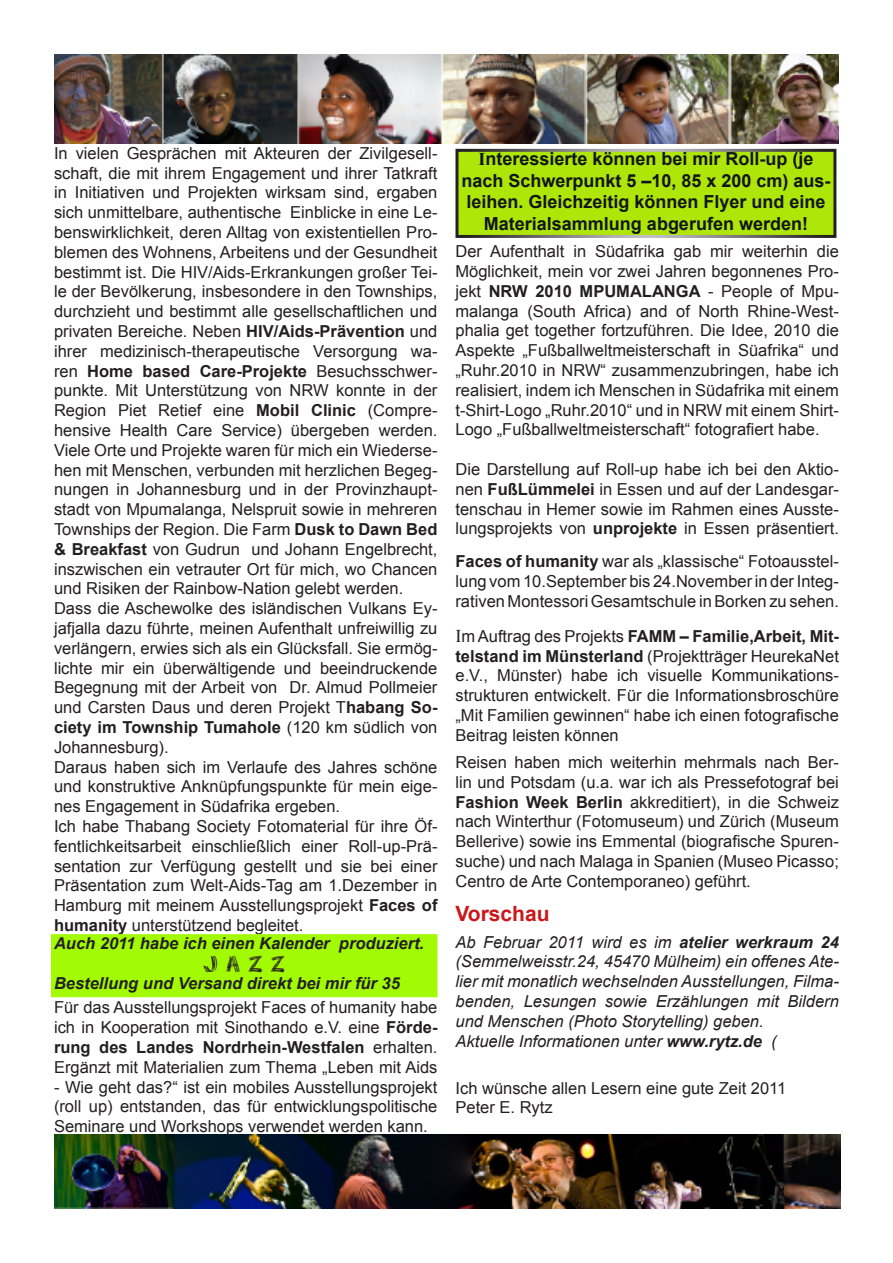
<style>
.page{position:relative;width:893px;height:1263px;background:#fff}
.page>*{position:absolute;margin:0;border:0;box-sizing:border-box;transform-origin:0 0}
.t1{font:700 21px "Arial";color:#ca181a}
.t2{font:700 18px/21.6px "Arial";color:#101617;text-align:center}
.t3{font:16.5px/19.8px "Arial";color:#231f20;text-align:justify}
.t4{font:italic 16.5px/19.8px "Arial";color:#231f20;text-align:justify}
.t5{font:italic 700 16.5px "Arial";color:#231f20}
.t6{font:16.5px "DF Scratch";color:#231f20}
.s1{font-weight:700}
.s2{font-family:"Times New Roman"}
.s3{font-family:"Times New Roman";font-size:18px}
</style>
<div class="page">
<img style="left:54px;top:54px;width:785px;height:90px">
<img style="left:54px;top:1135px;width:786px;height:74px">
<div style="left:457px;top:150px;width:378px;height:86px;background:#afe60a"></div>
<div style="left:52px;top:936px;width:384px;height:60px;background:#a2fa05"></div>
<div style="left:51px;top:934px;width:386px;height:63px;border:3px solid #a2fa05"></div>
<p class="t3" style="left:54px;top:143px;width:385px">In vielen Gesprächen mit Akteuren der Zivilgesell&shy;schaft, die mit ihrem Engagement und ihrer Tatkraft in Initiativen und Projekten wirksam sind, ergaben sich unmittelbare, authentische Einblicke in eine Le&shy;benswirklichkeit, deren Alltag von existentiellen Pro&shy;blemen des Wohnens, Arbeitens und der Gesundheit bestimmt ist. Die HIV/Aids-Erkrankungen großer Tei&shy;le der Bevölkerung, insbesondere in den Townships, durchzieht und bestimmt alle gesellschaftlichen und privaten Bereiche. Neben <span class="s1">HIV/Aids-Prävention</span> und ihrer medizinisch-therapeutische Versorgung wa&shy;ren <span class="s1">Home based Care-Projekte</span> Besuchsschwer&shy;punkte. Mit Unterstützung von NRW konnte in der Region Piet Retief eine <span class="s1">Mobil Clinic</span> (Compre&shy;hensive Health Care Service) übergeben werden.</p>
<p class="t3" style="left:54px;top:440px;width:385px">Viele Orte und Projekte waren für mich ein Wiederse&shy;hen mit Menschen, verbunden mit herzlichen Begeg&shy;nungen in Johannesburg und in der Provinzhaupt&shy;stadt von Mpumalanga, Nelspruit sowie in mehreren Townships der Region. Die Farm <span class="s1">Dusk to Dawn Bed &amp; Breakfast</span> von Gudrun und Johann Engelbrecht, inszwischen ein vetrauter Ort für mich, wo Chancen und Risiken der Rainbow-Nation gelebt werden.</p>
<p class="t3" style="left:54px;top:599px;width:385px">Dass die Aschewolke des isländischen Vulkans Ey&shy;jafjalla dazu führte, meinen Aufenthalt unfreiwillig zu verlängern, erwies sich als ein Glücksfall. Sie ermög&shy;lichte mir ein überwältigende und beeindruckende Begegnung mit der Arbeit von Dr. Almud Pollmeier und Carsten Daus und deren Projekt T<span class="s1">habang So&shy;ciety im Township Tumahole</span> (120 km südlich von Johannesburg).</p>
<p class="t3" style="left:54px;top:757px;width:385px">Daraus haben sich im Verlaufe des Jahres schöne und konstruktive Anknüpfungspunkte für mein eige&shy;nes Engagement in Südafrika ergeben.</p>
<p class="t3" style="left:54px;top:816px;width:385px">Ich habe Thabang Society Fotomaterial für ihre Öf&shy;fentlichkeitsarbeit einschließlich einer Roll-up-Prä&shy;sentation zur Verfügung gestellt und sie bei einer Präsentation zum Welt-Aids-Tag am 1.Dezember in Hamburg mit meinem Ausstellungsprojekt <span class="s1">Faces of humanity</span> unterstützend begleitet.</p>
<p class="t5" style="left:54px;top:933px;width:372px">Auch 2011 habe ich einen Kalender produziert.</p>
<p class="t6" style="left:204px;top:953px;width:83px">J A Z Z</p>
<p class="t5" style="left:54px;top:972px;width:347px">Bestellung und Versand direkt bei mir für 35</p>
<p class="t3" style="left:54px;top:998px;width:385px">Für das Ausstellungsprojekt Faces of humanity habe ich in Kooperation mit Sinothando e.V. eine <span class="s1">Förde&shy;rung des Landes Nordrhein-Westfalen</span> erhalten.<br>Ergänzt mit Materialien zum Thema „Leben mit Aids</p>
<p class="t3" style="left:54px;top:1077px;width:385px">- Wie geht das?“ ist ein mobiles Ausstellungsprojekt (roll up) entstanden, das für entwicklungspolitische Seminare und Workshops verwendet werden kann.</p>
<p class="t2" style="left:461px;top:148px;width:371px"><span class="s2">I</span>nteressierte können bei mir Roll-up (je nach Schwerpunkt 5 –10, 85 x 200 cm) aus&shy;leihen. Gleichzeitig können Flyer und eine Materialsammlung abgerufen werden!</p>
<p class="t3" style="left:455px;top:242px;width:385px">Der Aufenthalt in Südafrika gab mir weiterhin die Möglichkeit, mein vor zwei Jahren begonnenes Pro&shy;jekt <span class="s1">NRW 2010 MPUMALANGA</span> - People of Mpu&shy;malanga (South Africa) and of North Rhine-West&shy;phalia get together fortzuführen. Die Idee, 2010 die Aspekte „Fußballweltmeisterschaft in Süafrika“ und „Ruhr.2010 in NRW“ zusammenzubringen, habe ich realisiert, indem ich Menschen in Südafrika mit einem t-Shirt-Logo „Ruhr.2010“ und in NRW mit einem Shirt-Logo „Fußballweltmeisterschaft“ fotografiert habe.</p>
<p class="t3" style="left:455px;top:459px;width:385px">Die Darstellung auf Roll-up habe ich bei den Aktio&shy;nen <span class="s1">FußLümmelei</span> in Essen und auf der Landesgar&shy;tenschau in Hemer sowie im Rahmen eines Ausste&shy;lungsprojekts von <span class="s1">unprojekte</span> in Essen präsentiert.</p>
<p class="t3" style="left:455px;top:551px;width:385px"><span class="s1">Faces of humanity</span> war als „klassische“ Fotoausstel&shy;lung vom 10.September bis 24.November in der Integ&shy;rativen Montessori Gesamtschule in Borken zu sehen.</p>
<p class="t3" style="left:455px;top:626px;width:385px"><span class="s3">I</span>m Auftrag des Projekts <span class="s1">FAMM – Familie,Arbeit, Mit&shy;telstand im Münsterland</span> (Projektträger HeurekaNet e.V., Münster) habe ich visuelle Kommunikations&shy;strukturen entwickelt. Für die Informationsbroschüre „Mit Familien gewinnen“ habe ich einen fotografische Beitrag leisten können</p>
<p class="t3" style="left:455px;top:752px;width:385px">Reisen haben mich weiterhin mehrmals nach Ber&shy;lin und Potsdam (u.a. war ich als Pressefotograf bei <span class="s1">Fashion Week Berlin</span> akkreditiert), in die Schweiz nach Winterthur (Fotomuseum) und Zürich (Museum Bellerive) sowie ins Emmental (biografische Spuren&shy;suche) und nach Malaga in Spanien (Museo Picasso; Centro de Arte Contemporaneo) geführt.</p>
<p class="t1" style="left:455px;top:900px;width:96px">Vorschau</p>
<p class="t4" style="left:455px;top:932px;width:385px">Ab Februar 2011 wird es im <span class="s1">atelier werkraum 24 </span>(Semmelweisstr.24, 45470 Mülheim) ein offenes Ate&shy;lier mit monatlich wechselnden Ausstellungen, Filma&shy;benden, Lesungen sowie Erzählungen mit Bildern und Menschen (Photo Storytelling) geben.</p>
<p class="t4" style="left:455px;top:1031px;width:323px">Aktuelle Informationen unter <span class="s1">www.rytz.de</span> (</p>
<p class="t3" style="left:455px;top:1078px;width:332px">Ich wünsche allen Lesern eine gute Zeit 2011</p>
<p class="t3" style="left:455px;top:1098px;width:99px">Peter E. Rytz</p>
</div>
